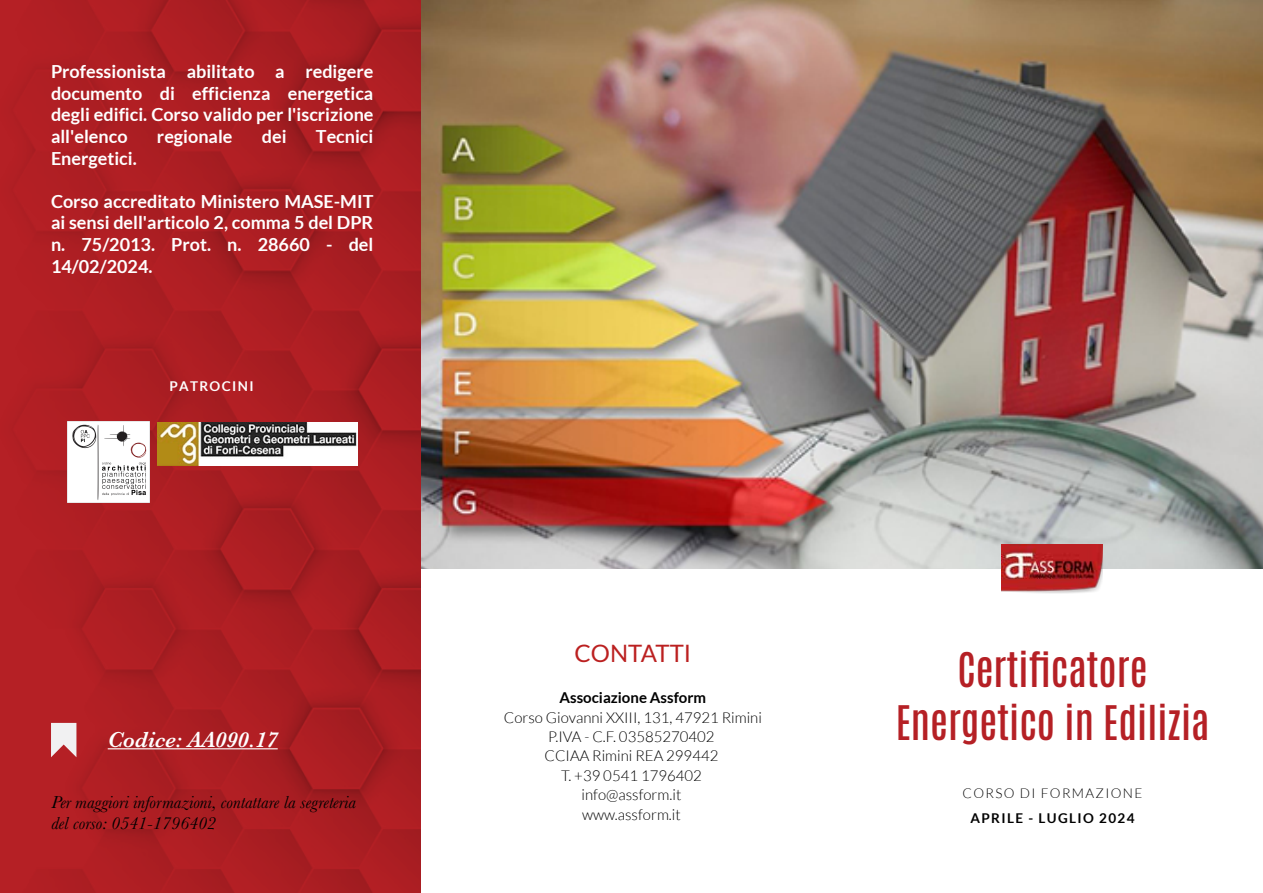
<style>
.page{position:relative;width:1263px;height:893px;background:#fff}
.page>*{position:absolute;margin:0;border:0;box-sizing:border-box;transform-origin:0 0}
.t1{font:500 40.5px/53.2px "Antonio";color:#b52025;text-align:center}
.t2{font:24px "Lato";color:#bb2020}
.t3{font:italic 600 22.5px "Baskerville MT Std";color:#fff}
.t4{font:700 18px/21.6px "Lato";color:#fff;text-align:justify}
.t5{font:italic 18px/21.6px "Baskerville MT Std";color:#000}
.t6{font:300 15px/19.5px "Lato";color:#000;text-align:center}
.t7{font:700 15px "Lato";color:#000}
.t8{font:300 13.5px "Lato";letter-spacing:.1em;color:#000}
.t9{font:700 13.5px "Lato";letter-spacing:.1em;color:#000}
.t10{font:700 13.5px "Lato";letter-spacing:.1em;color:#fff}
</style>
<div class="page">
<img style="left:422px;top:0;width:841px;height:569px">
<div style="left:0;top:0;width:421px;height:893px;background:#ad1e23"></div>
<img style="left:1001px;top:545px;width:102px;height:48px">
<hr style="left:108px;top:748px;width:170px;height:1px;background:#fff">
<svg style="left:51px;top:723px;width:25px;height:34px"></svg>
<img style="left:67px;top:421px;width:82px;height:82px">
<img style="left:157px;top:422px;width:200px;height:44px">
<p class="t4" style="left:51px;top:61px;width:324px">Professionista abilitato a redigere documento di efficienza energetica degli edifici. Corso valido per l'iscrizione all'elenco</p>
<p class="t4" style="left:157px;top:125px;width:77px">regionale</p>
<p class="t4" style="left:262px;top:125px;width:26px">dei</p>
<p class="t4" style="left:316px;top:125px;width:59px">Tecnici</p>
<p class="t4" style="left:51px;top:147px;width:87px">Energetici.</p>
<p class="t4" style="left:51px;top:190px;width:324px">Corso accreditato Ministero MASE-MIT ai sensi dell'articolo 2, comma 5 del DPR n. 75/2013. Prot. n. 28660 - del 14/02/2024.</p>
<p class="t10" style="left:169px;top:378px;width:86px">PATROCINI</p>
<p class="t3" style="left:108px;top:726px;width:171px">Codice: AA090.17</p>
<p class="t5" style="left:51px;top:791px;width:306px">Per maggiori informazioni, contattare la segreteria del corso: 0541-1796402</p>
<h2 class="t2" style="left:574px;top:640px;width:118px">CONTATTI</h2>
<p class="t7" style="left:559px;top:689px;width:148px">Associazione Assform</p>
<p class="t6" style="left:504px;top:708px;width:260px">Corso Giovanni XXIII, 131, 47921 Rimini</p>
<p class="t6" style="left:544px;top:727px;width:175px">P.IVA - C.F. 03585270402<br>CCIAA Rimini REA 299442<br>T. +39 0541 1796402 info@assform.it www.assform.it</p>
<h1 class="t1" style="left:896px;top:644px;width:315px">Certificatore<br>Energetico in Edilizia</h1>
<p class="t8" style="left:962px;top:786px;width:181px">CORSO DI FORMAZIONE</p>
<p class="t9" style="left:970px;top:810px;width:166px">APRILE - LUGLIO 2024</p>
</div>
